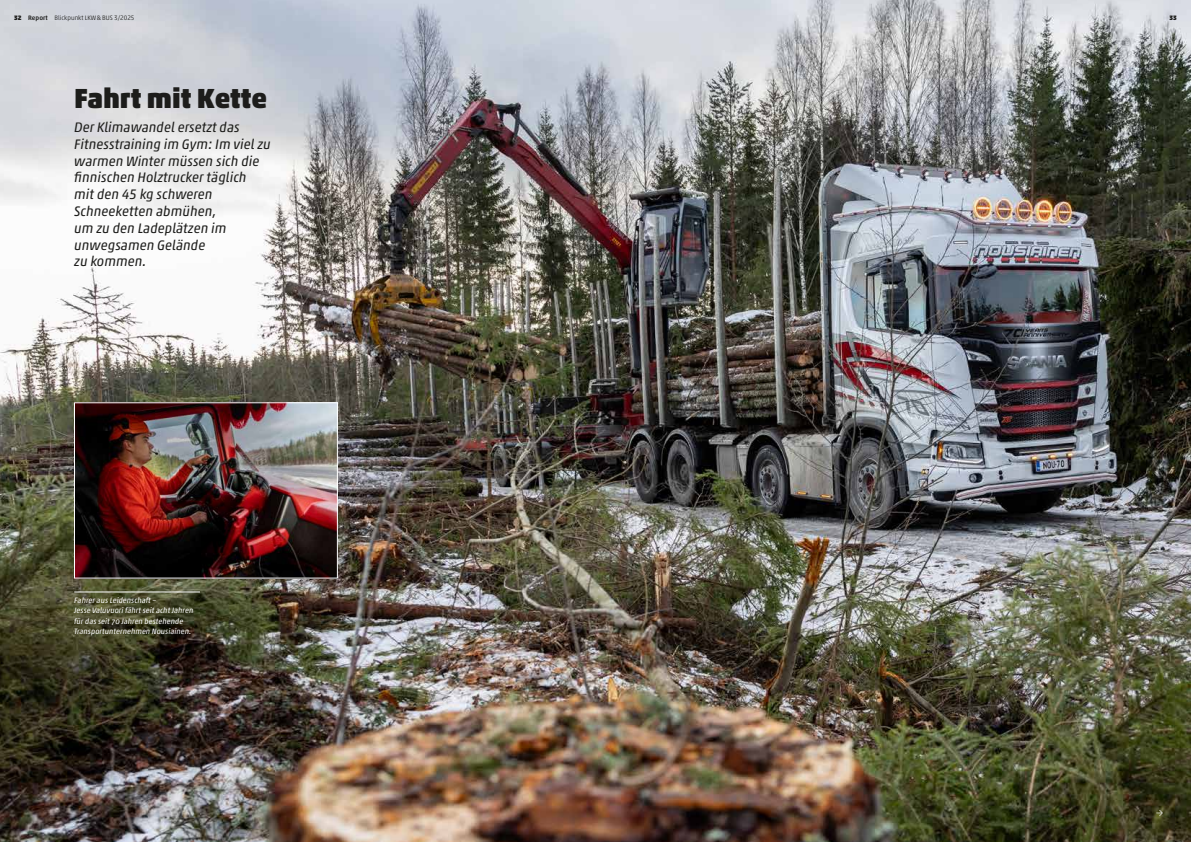
<style>
.page{position:relative;width:1191px;height:842px;background:#fff}
.page>*{position:absolute;margin:0;border:0;box-sizing:border-box;transform-origin:0 0}
.t1{font:900 28px "Akko Pro";color:#1d1d1b}
.t2{font:italic 14px/16.8px "Akko Pro";color:#1d1d1b}
.t3{font:9px "Marbach";color:#fff}
.t4{font:italic 7.9px/10.5px "Akko Pro";color:#fff}
.t5{font:300 6.5px "Akko Pro";color:#1d1d1b}
.t6{font:900 6.5px "Akko Pro";color:#1d1d1b}
.s1{font-weight:900}
.s2{font-weight:500}
</style>
<div class="page">
<img style="left:0;top:0;width:1191px;height:842px">
<hr style="left:74px;top:591px;width:126px;height:1px;background:#fff">
<img style="left:76px;top:404px;width:260px;height:173px">
<div style="left:74px;top:402px;width:264px;height:177px;border:1px solid #fff"></div>
<p class="t5" style="left:14px;top:14px;width:122px"><span class="s1">32</span> <span class="s2">Report</span> Blickpunkt LKW&amp;BUS 3/2025</p>
<p class="t6" style="left:1169px;top:14px;width:9px">33</p>
<h1 class="t1" style="left:74px;top:81px;width:194px">Fahrt mit Kette</h1>
<p class="t2" style="left:74px;top:119px;width:198px">Der Klimawandel ersetzt das<br>Fitnesstraining im Gym: Im viel zu warmen Winter müssen sich die finnischen Holztrucker täglich<br>mit den 45 kg schweren<br>Schneeketten abmühen,<br>um zu den Ladeplätzen im unwegsamen Gelände<br>zu kommen.</p>
<p class="t4" style="left:74px;top:595px;width:121px">Fahrer aus Leidenschaft –<br>Jesse Valuvuori fährt seit acht Jahren für das seit 70 Jahren bestehende Transportunternehmen Nousiainen.</p>
<p class="t3" style="left:1156px;top:807px;width:9px">→</p>
</div>
